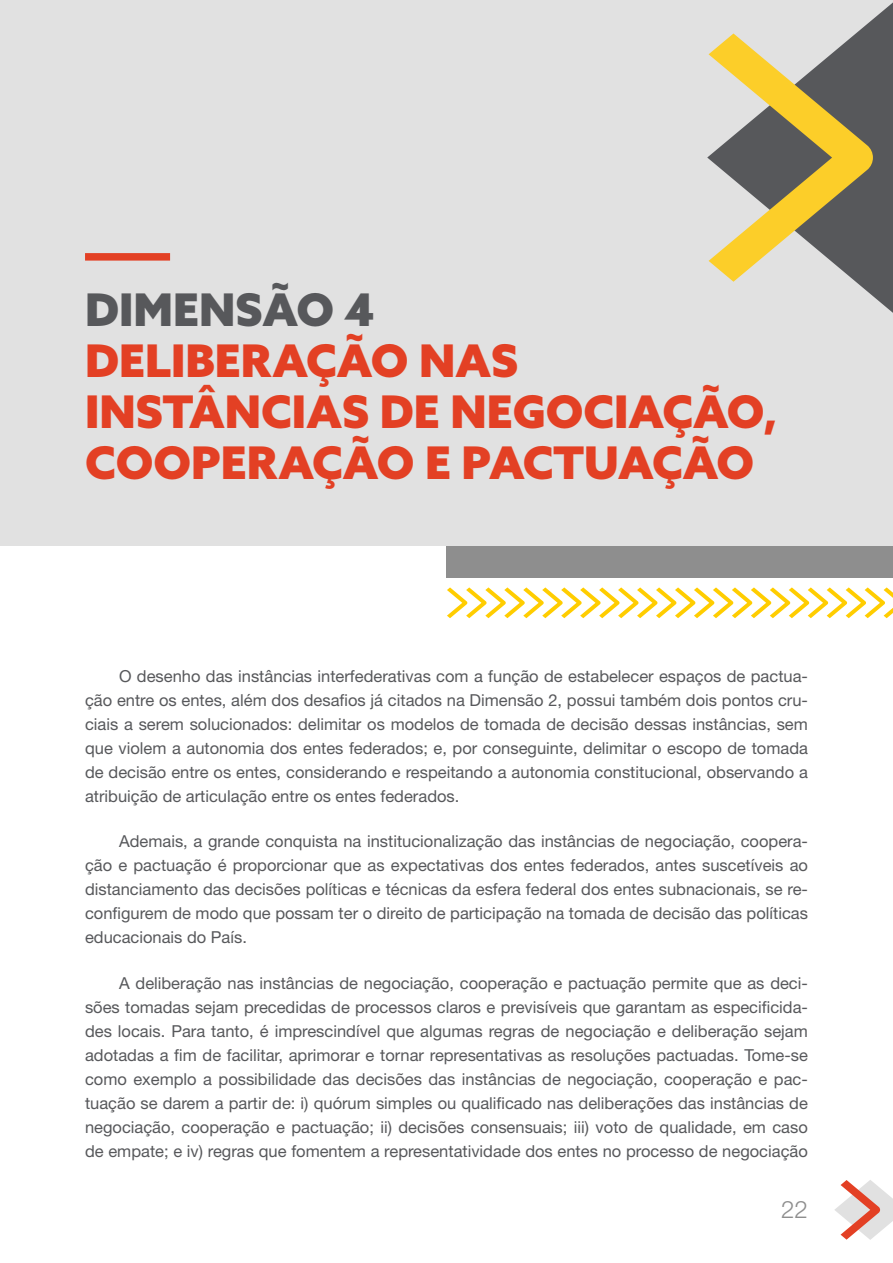
<style>
.page{position:relative;width:893px;height:1263px;background:#fff}
.page>*{position:absolute;margin:0;border:0;box-sizing:border-box;transform-origin:0 0}
.Título_capítulo_ci{font:900 45px/51px "Azo Sans";color:#e34024}
.Título_capítulo_ci-2{font:900 45px "Azo Sans";color:#57585b}
.t1{font:300 24px "Helvetica Neue LT Std";color:#8e8e8e}
.Parágrafo{font:16.5px/24px "Helvetica Neue LT Std";color:#57585b;text-align:justify}
</style>
<div class="page">
<svg style="left:835px;top:1180px;width:58px;height:60px"></svg>
<div style="left:0;top:0;width:893px;height:546px;background:#e1e1e1"></div>
<div style="left:446px;top:546px;width:447px;height:32px;background:#8e8e8e"></div>
<svg style="left:733px;top:2px;width:160px;height:311px"></svg>
<svg style="left:170px;top:34px;width:703px;height:248px"></svg>
<svg style="left:447px;top:587px;width:446px;height:31px"></svg>
<div style="left:85px;top:253px;width:85px;height:8px;background:#e34024"></div>
<p class="Título_capítulo_ci-2" style="left:85px;top:280px;width:291px">DIMENSÃO 4</p>
<p class="Título_capítulo_ci" style="left:85px;top:335px;width:694px">DELIBERAÇÃO NAS<br>INSTÂNCIAS DE NEGOCIAÇÃO,<br>COOPERAÇÃO E PACTUAÇÃO</p>
<p class="Parágrafo" style="left:85px;top:664px;width:724px;text-indent:34px">O desenho das instâncias interfederativas com a função de estabelecer espaços de pactua&shy;ção entre os entes, além dos desafios já citados na Dimensão 2, possui também dois pontos cru&shy;ciais a serem solucionados: delimitar os modelos de tomada de decisão dessas instâncias, sem que violem a autonomia dos entes federados; e, por conseguinte, delimitar o escopo de tomada de decisão entre os entes, considerando e respeitando a autonomia constitucional, observando a atribuição de articulação entre os entes federados.</p>
<p class="Parágrafo" style="left:85px;top:829px;width:724px;text-indent:34px">Ademais, a grande conquista na institucionalização das instâncias de negociação, coopera&shy;ção e pactuação é proporcionar que as expectativas dos entes federados, antes suscetíveis ao distanciamento das decisões políticas e técnicas da esfera federal dos entes subnacionais, se re&shy;configurem de modo que possam ter o direito de participação na tomada de decisão das políticas educacionais do País.</p>
<p class="Parágrafo" style="left:85px;top:970px;width:724px;text-indent:34px">A deliberação nas instâncias de negociação, cooperação e pactuação permite que as deci&shy;sões tomadas sejam precedidas de processos claros e previsíveis que garantam as especificida&shy;des locais. Para tanto, é imprescindível que algumas regras de negociação e deliberação sejam adotadas a fim de facilitar, aprimorar e tornar representativas as resoluções pactuadas. Tome-se como exemplo a possibilidade das decisões das instâncias de negociação, cooperação e pac&shy;tuação se darem a partir de: i) quórum simples ou qualificado nas deliberações das instâncias de negociação, cooperação e pactuação; ii) decisões consensuais; iii) voto de qualidade, em caso de empate; e iv) regras que fomentem a representatividade dos entes no processo de negociação</p>
<h2 class="t1" style="left:781px;top:1195px;width:28px">22</h2>
</div>
